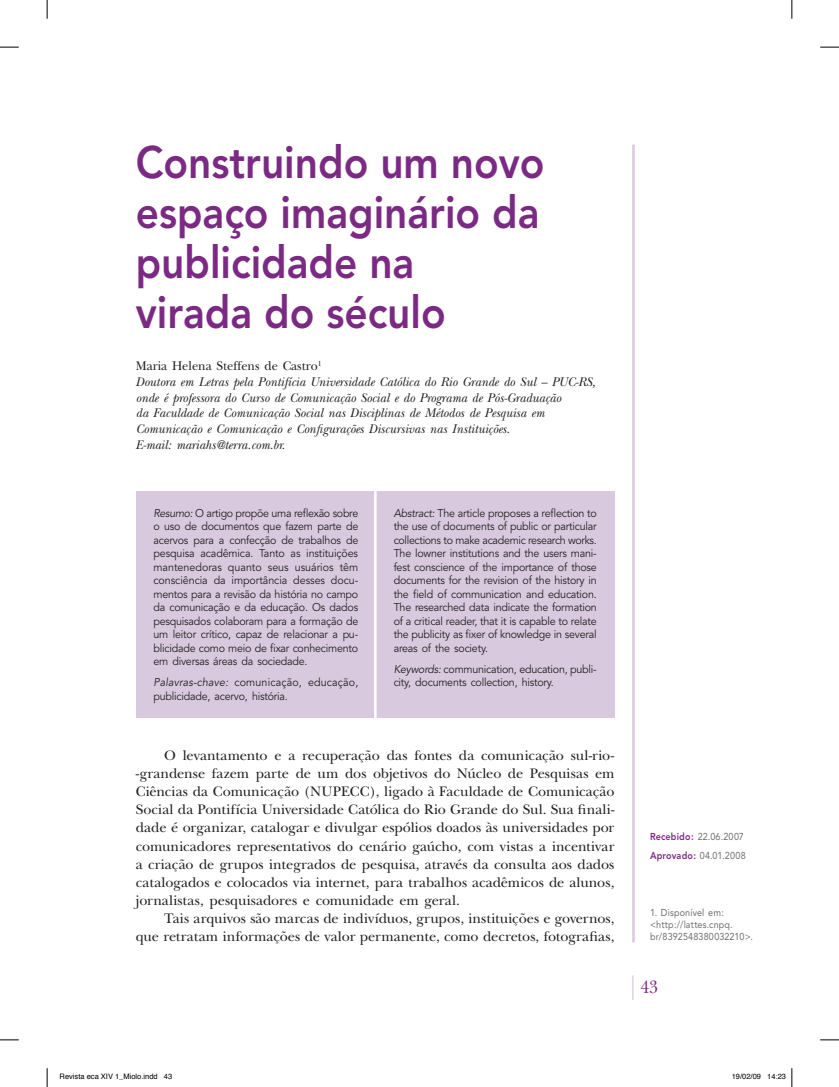
<style>
.page{position:relative;width:839px;height:1087px;background:#fff}
.page>*{position:absolute;margin:0;border:0;box-sizing:border-box;transform-origin:0 0}
.t1{font:800 45px/50px "Avenir";color:#7b2a83;scale:.9 1}
.t2{font:18.75px "New Baskerville";color:#7b2a83;scale:.9 1}
.t3{font:14.38px/18.1px "New Baskerville";color:#231f20;text-align:justify}
.t4{font:italic 13.12px/15.8px "New Baskerville";color:#231f20;scale:.95 1}
.t5{font:11.25px/13.5px "Avenir";letter-spacing:-.02em;color:#231f20;text-align:justify;scale:.95 1}
.t6{font:10px/12px "Avenir";letter-spacing:.015em;color:#6c6d70;scale:.9 1}
.t7{font:7.5px "Helvetica";color:#000}
.s1{font-style:normal}
.s2{font-style:italic}
.s3{font-weight:800;color:#7b2a83}
</style>
<div class="page">
<hr style="left:632px;top:145px;width:2px;height:797px;background:#d8c9de">
<svg style="left:632px;top:975px;width:1px;height:25px"></svg>
<div style="left:136px;top:490px;width:478px;height:227px;background:#d8c9de"></div>
<hr style="left:374px;top:487px;width:2px;height:235px;background:#fff">
<svg style="left:0;top:46px;width:19px;height:2px"></svg>
<svg style="left:820px;top:46px;width:18px;height:2px"></svg>
<svg style="left:0;top:1039px;width:19px;height:1px"></svg>
<svg style="left:820px;top:1039px;width:18px;height:1px"></svg>
<svg style="left:46px;top:0;width:2px;height:19px"></svg>
<svg style="left:46px;top:1068px;width:2px;height:18px"></svg>
<svg style="left:791px;top:0;width:1px;height:19px"></svg>
<svg style="left:791px;top:1068px;width:1px;height:18px"></svg>
<h1 class="t1" style="left:136px;top:138px;width:455px">Construindo um novo espaço imaginário da publicidade na<br>virada do século</h1>
<p class="t4" style="left:136px;top:358px;width:485px"><span class="s1">Maria Helena Steffens de Castro</span><sup>1<br></sup>Doutora em Letras pela Pontifícia Universidade Católica do Rio Grande do Sul – PUC-RS, onde é professora do Curso de Comunicação Social e do Programa de Pós-Graduação<br>da Faculdade de Comunicação Social nas Disciplinas de Métodos de Pesquisa em Comunicação e Comunicação e Configurações Discursivas nas Instituições.<br>E-mail: mariahs@terra.com.br.</p>
<p class="t5" style="left:153px;top:506px;width:217px"><span class="s2">Resumo:</span> O artigo propõe uma reflexão sobre o uso de documentos que fazem parte de acervos para a confecção de trabalhos de pesquisa acadêmica. Tanto as instituições mantenedoras quanto seus usuários têm consciência da importância desses docu&shy;mentos para a revisão da história no campo da comunicação e da educação. Os dados pesquisados colaboram para a formação de um leitor crítico, capaz de relacionar a pu&shy;blicidade como meio de fixar conhecimento em diversas áreas da sociedade.</p>
<p class="t5" style="left:153px;top:675px;width:217px"><span class="s2">Palavras-chave:</span> comunicação, educação, publicidade, acervo, história.</p>
<p class="t5" style="left:393px;top:506px;width:215px"><span class="s2">Abstract:</span> The article proposes a reflection to the use of documents of public or particular collections to make academic research works.<br>The lowner institutions and the users mani&shy;fest conscience of the importance of those documents for the revision of the history in the field of communication and education.<br>The researched data indicate the formation of a critical reader, that it is capable to relate the publicity as fixer of knowledge in several areas of the society.</p>
<p class="t5" style="left:393px;top:662px;width:215px"><span class="s2">Keywords:</span> communication, education, publi&shy;city, documents collection, history.</p>
<p class="t3" style="left:136px;top:746px;width:480px;text-indent:28px">O levantamento e a recuperação das fontes da comunicação sul-rio--grandense fazem parte de um dos objetivos do Núcleo de Pesquisas em Ciências da Comunicação (NUPECC), ligado à Faculdade de Comunicação Social da Pontifícia Universidade Católica do Rio Grande do Sul. Sua finali&shy;dade é organizar, catalogar e divulgar espólios doados às universidades por comunicadores representativos do cenário gaúcho, com vistas a incentivar a criação de grupos integrados de pesquisa, através da consulta aos dados catalogados e colocados via internet, para trabalhos acadêmicos de alunos, jornalistas, pesquisadores e comunidade em geral.</p>
<p class="t3" style="left:136px;top:909px;width:480px;text-align:right">Tais arquivos são marcas de indivíduos, grupos, instituições e governos,<br>que retratam informações de valor permanente, como decretos, fotografias,</p>
<p class="t6" style="left:649px;top:826px;width:108px;line-height:19.1px"><span class="s3">Recebido:</span> 22.06.2007<br><span class="s3">Aprovado:</span> 04.01.2008</p>
<p class="t6" style="left:649px;top:906px;width:116px">1. Disponível em: &lt;http://lattes.cnpq. br/8392548380032210&gt;.</p>
<h2 class="t2" style="left:640px;top:975px;width:21px">43</h2>
<p class="t7" style="left:60px;top:1070px;width:114px">Revista eca XIV 1_Miolo.indd 43</p>
<p class="t7" style="left:731px;top:1070px;width:56px">19/02/09 14:23</p>
</div>
